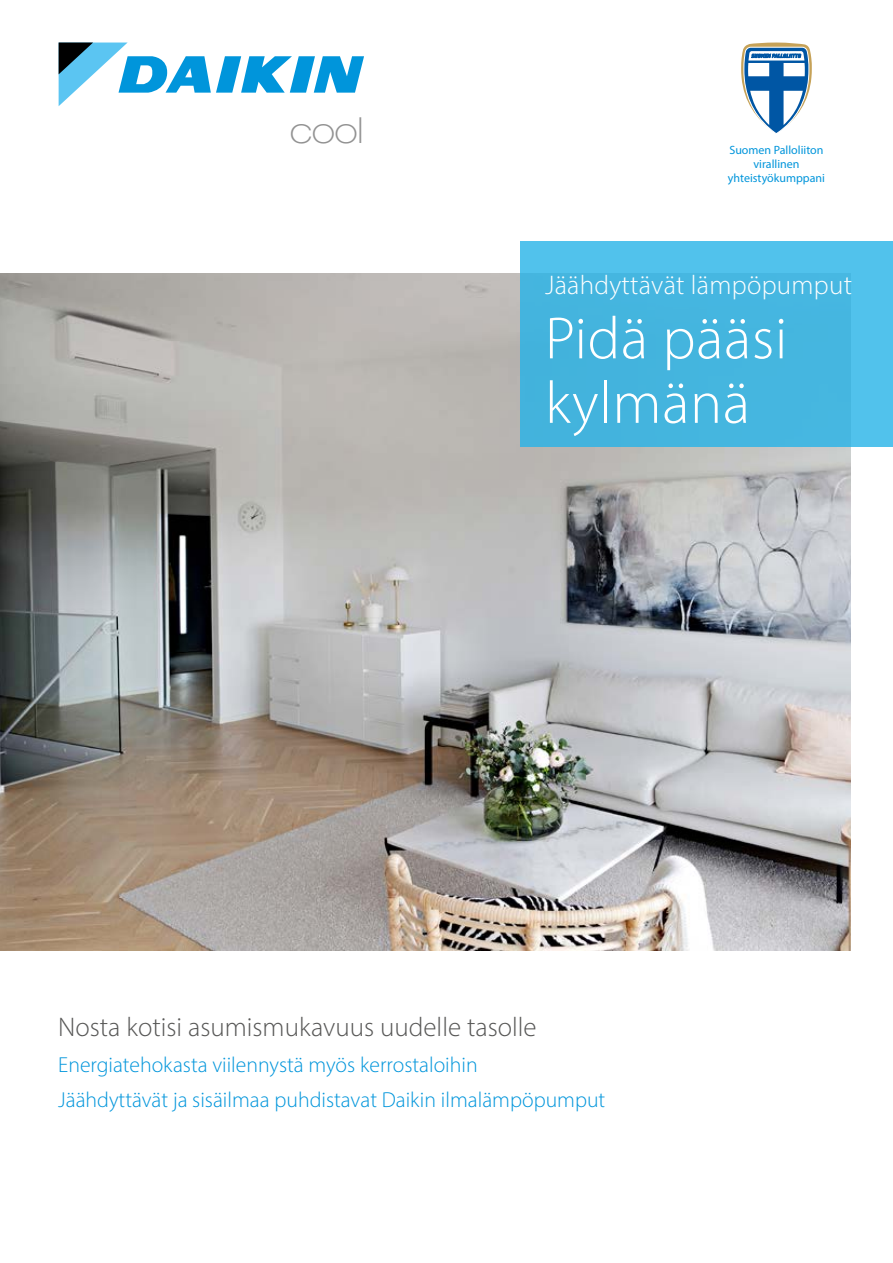
<style>
.page{position:relative;width:893px;height:1263px;background:#fff}
.page>*{position:absolute;margin:0;border:0;box-sizing:border-box;transform-origin:0 0}
.t1{font:300 60px/64.5px "Myriad Pro";letter-spacing:.01em;color:#fff}
.t2{font:100 expanded 36px "Helvetica Neue LT Std";color:#929292}
.t3{font:300 27px "Myriad Pro";color:#575756}
.t4{font:300 27px "Myriad Pro";letter-spacing:.01em;color:#fff}
.t5{font:300 21.75px/35.5px "Myriad Pro";color:#0095db}
.t6{font:12px/14.4px "Myriad Pro";color:#0095db;text-align:center}
</style>
<div class="page">
<img style="left:0;top:274px;width:850px;height:676px">
<svg style="left:59px;top:43px;width:305px;height:63px"></svg>
<div style="left:520px;top:241px;width:373px;height:205px;background:#45b6e0"></div>
<svg style="left:741px;top:43px;width:71px;height:91px"></svg>
<h2 class="t2" style="left:290px;top:109px;width:75px">cool</h2>
<p class="t6" style="left:728px;top:142px;width:99px">Suomen Palloliiton virallinen yhteistyökumppani</p>
<p class="t4" style="left:545px;top:269px;width:308px">Jäähdyttävät lämpöpumput</p>
<h1 class="t1" style="left:545px;top:305px;width:244px">Pidä pääsi kylmänä</h1>
<p class="t3" style="left:58px;top:1011px;width:480px">Nosta kotisi asumismukavuus uudelle tasolle</p>
<p class="t5" style="left:58px;top:1047px;width:549px">Energiatehokasta viilennystä myös kerrostaloihin<br>Jäähdyttävät ja sisäilmaa puhdistavat Daikin ilmalämpöpumput</p>
</div>
